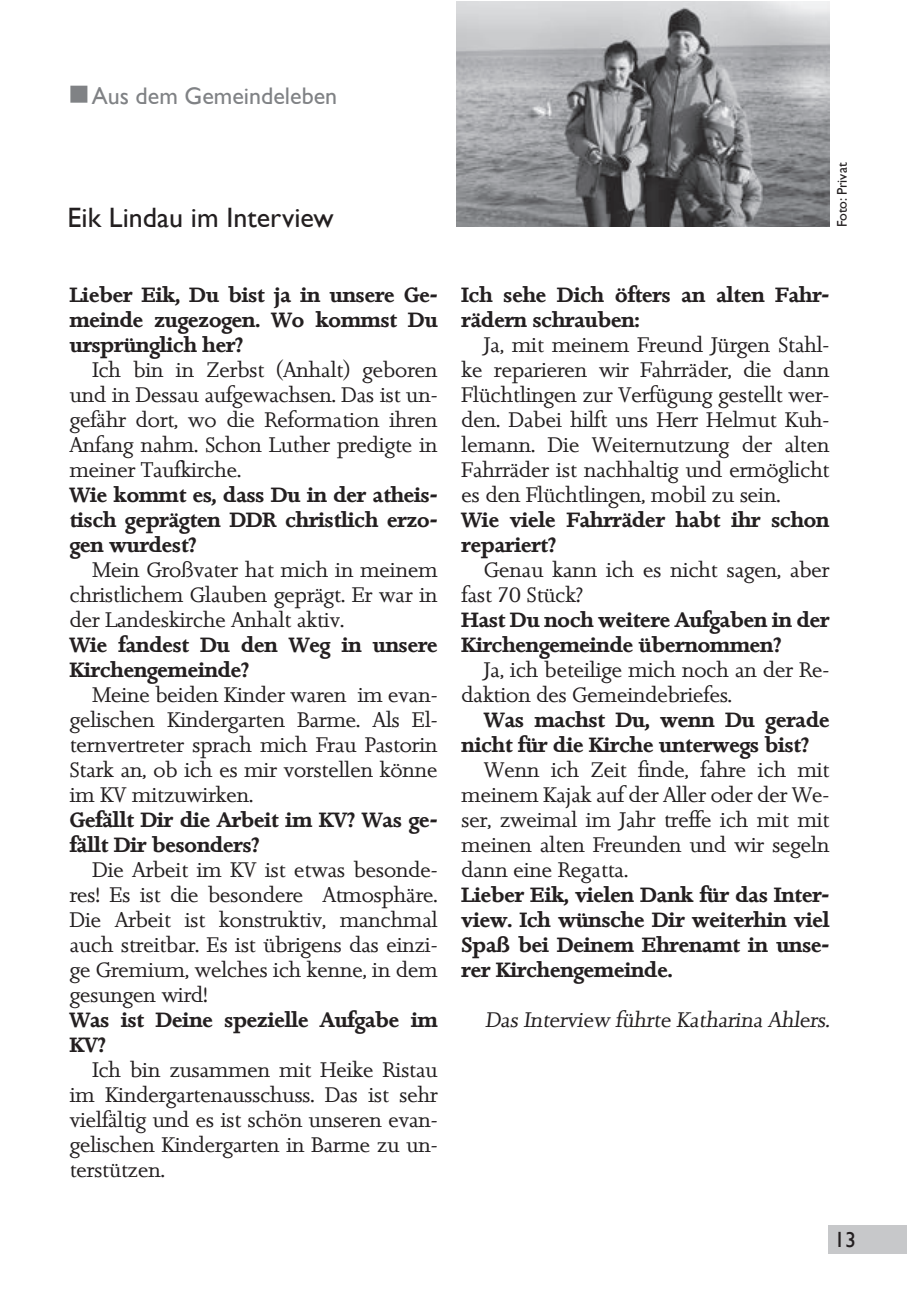
<style>
.page{position:relative;width:908px;height:1304px;background:#fff}
.page>*{position:absolute;margin:0;border:0;box-sizing:border-box;transform-origin:0 0}
.t1{font:28px "Gill Sans";color:#231f20}
.t2{font:24px "Gill Sans";color:#808285}
.t3{font:22px "Gill Sans";color:#231f20}
.t4{font:20px/25px "Jessica";color:#231f20;text-align:justify}
.t5{font:700 20px/25px "Jessica";color:#231f20}
.t6{font:14px "Gill Sans";color:#231f20}
</style>
<div class="page">
<div style="left:828px;top:1225px;width:78px;height:29px;background:#c7c8ca"></div>
<img style="left:456px;top:2px;width:373px;height:225px">
<div style="left:70px;top:86px;width:17px;height:17px;background:#808285;border:2px solid #808285"></div>
<p class="t2" style="left:92px;top:81px;width:247px">Aus dem Gemeindeleben</p>
<h1 class="t1" style="left:67px;top:201px;width:267px">eik Lindau im interview</h1>
<p class="t5" style="left:70px;top:283px;width:369px;text-align:justify">Lieber Eik, Du bist ja in unsere Ge&shy;meinde zugezogen. Wo kommst Du ursprünglich her?</p>
<p class="t4" style="left:70px;top:358px;width:369px;text-indent:23px">Ich bin in Zerbst (Anhalt) geboren und in Dessau aufgewachsen. Das ist un&shy;gefähr dort, wo die Reformation ihren Anfang nahm. Schon Luther predigte in meiner Taufkirche.</p>
<p class="t5" style="left:70px;top:483px;width:369px;text-align:justify">Wie kommt es, dass Du in der atheis&shy;tisch geprägten DDR christlich erzo&shy;gen wurdest?</p>
<p class="t4" style="left:70px;top:558px;width:369px;text-indent:23px">Mein Großvater hat mich in meinem christlichem Glauben geprägt. Er war in der Landeskirche Anhalt aktiv.</p>
<p class="t5" style="left:70px;top:633px;width:369px">Wie fandest Du den Weg in unsere<br>Kirchengemeinde?</p>
<p class="t4" style="left:70px;top:683px;width:369px;text-indent:23px">Meine beiden Kinder waren im evan&shy;gelischen Kindergarten Barme. Als El&shy;ternvertreter sprach mich Frau Pastorin Stark an, ob ich es mir vorstellen könne im KV mitzuwirken.</p>
<p class="t5" style="left:70px;top:808px;width:369px">Gefällt Dir die Arbeit im KV? Was ge&shy;fällt Dir besonders?</p>
<p class="t4" style="left:70px;top:858px;width:369px;text-indent:23px">Die Arbeit im KV ist etwas besonde&shy;res! Es ist die besondere Atmosphäre.<br>Die Arbeit ist konstruktiv, manchmal auch streitbar. Es ist übrigens das einzi&shy;ge Gremium, welches ich kenne, in dem gesungen wird!</p>
<p class="t5" style="left:70px;top:1008px;width:369px">Was ist Deine spezielle Aufgabe im<br>KV?</p>
<p class="t4" style="left:70px;top:1058px;width:369px;text-indent:23px">Ich bin zusammen mit Heike Ristau im Kindergartenausschuss. Das ist sehr vielfältig und es ist schön unseren evan&shy;gelischen Kindergarten in Barme zu un&shy;terstützen.</p>
<p class="t6" style="left:833px;top:227px;width:66px;rotate:-90deg">foto: Privat</p>
<p class="t5" style="left:461px;top:283px;width:369px">Ich sehe Dich öfters an alten Fahr&shy;rädern schrauben:</p>
<p class="t4" style="left:461px;top:333px;width:369px;text-indent:23px">Ja, mit meinem Freund Jürgen Stahl&shy;ke reparieren wir Fahrräder, die dann Flüchtlingen zur Verfügung gestellt wer&shy;den. Dabei hilft uns Herr Helmut Kuh&shy;lemann. Die Weiternutzung der alten Fahrräder ist nachhaltig und ermöglicht es den Flüchtlingen, mobil zu sein.</p>
<p class="t5" style="left:461px;top:508px;width:369px">Wie viele Fahrräder habt ihr schon repariert?</p>
<p class="t4" style="left:461px;top:558px;width:369px;text-indent:23px">Genau kann ich es nicht sagen, aber fast 70 Stück?</p>
<p class="t5" style="left:461px;top:608px;width:369px">Hast Du noch weitere Aufgaben in der<br>Kirchengemeinde übernommen?</p>
<p class="t4" style="left:461px;top:658px;width:369px;text-indent:23px">Ja, ich beteilige mich noch an der Re&shy;daktion des Gemeindebriefes.</p>
<p class="t5" style="left:461px;top:708px;width:369px;text-indent:23px">Was machst Du, wenn Du gerade nicht für die Kirche unterwegs bist?</p>
<p class="t4" style="left:461px;top:758px;width:369px;text-indent:23px">Wenn ich Zeit finde, fahre ich mit meinem Kajak auf der Aller oder der We&shy;ser, zweimal im Jahr treffe ich mit mit meinen alten Freunden und wir segeln dann eine Regatta.</p>
<p class="t5" style="left:461px;top:883px;width:369px;text-align:justify">Lieber Eik, vielen Dank für das Inter&shy;view. Ich wünsche Dir weiterhin viel Spaß bei Deinem Ehrenamt in unse&shy;rer Kirchengemeinde.</p>
<p class="t4" style="left:485px;top:1008px;width:348px">Das Interview führte Katharina Ahlers.</p>
<p class="t3" style="left:833px;top:1227px;width:23px">13</p>
</div>
